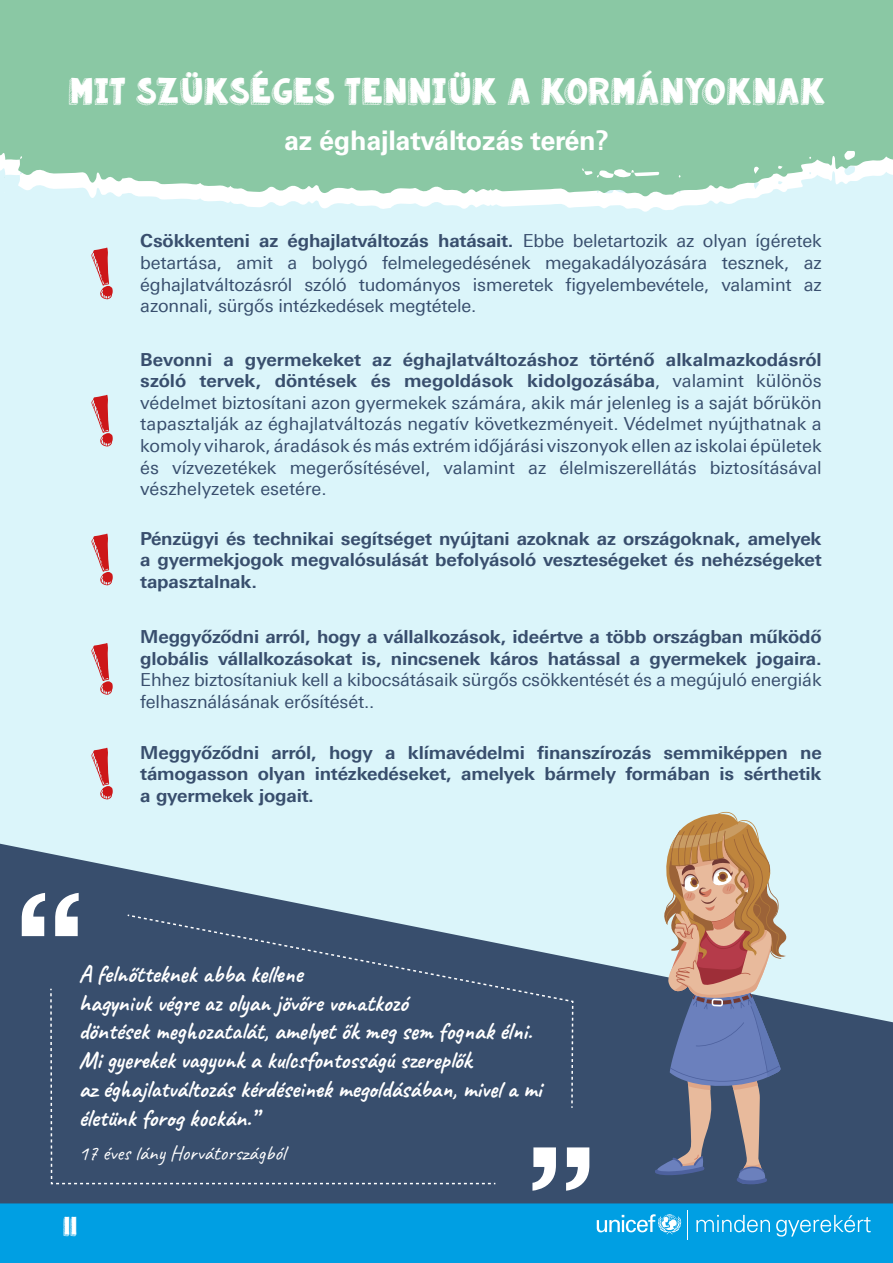
<style>
.page{position:relative;width:893px;height:1263px;background:#fff}
.page>*{position:absolute;margin:0;border:0;box-sizing:border-box;transform-origin:0 0}
.t1{font:700 27px "Univers LT Pro 65";letter-spacing:-.01em;color:#fff}
.t2{font:25.5px "KG Summer Sunshine Blackout";letter-spacing:.01em;color:#fff}
.t3{font:700 24px/28.8px "Caveat";color:#fff}
.t4{font:21px "Caveat";color:#fff}
.t5{font:18px/21.6px "Univers Next Pro";letter-spacing:-.01em;color:#384e6d;text-align:justify}
.t6{font:700 18px/21.6px "Univers Next Pro";letter-spacing:-.01em;color:#384e6d;text-align:justify}
.t7{font:18px "KG Summer Sunshine Blackout";color:#fff}
.s1{font-weight:700}
</style>
<div class="page">
<div style="left:0;top:151px;width:893px;height:1033px;background:#dbf5fa"></div>
<svg style="left:91px;top:197px;width:667px;height:15px"></svg>
<svg style="left:0;top:0;width:893px;height:197px;background:#91cbaa"></svg>
<div style="left:0;top:1181px;width:893px;height:82px;background:#009fe3"></div>
<svg style="left:597px;top:1214px;width:84px;height:20px"></svg>
<svg style="left:687px;top:1210px;width:1px;height:29px"></svg>
<svg style="left:696px;top:1215px;width:74px;height:17px"></svg>
<svg style="left:776px;top:1215px;width:95px;height:21px"></svg>
<svg style="left:0;top:844px;width:893px;height:359px;fill:#384e6d"></svg>
<svg style="left:22px;top:893px;width:567px;height:298px;background:#475d79"></svg>
<svg style="left:651px;top:811px;width:138px;height:373px"></svg>
<h2 class="t2" style="left:68px;top:81px;width:759px">MIT SZÜKSÉGES TENNIÜK A KORMÁNYOKNAK</h2>
<h1 class="t1" style="left:284px;top:125px;width:326px">az éghajlatváltozás terén?</h1>
<p class="t5" style="left:140px;top:230px;width:683px"><span class="s1">Csökkenteni az éghajlatváltozás hatásait.</span> Ebbe beletartozik az olyan ígéretek betartása, amit a bolygó felmelegedésének megakadályozására tesznek, az éghajlatváltozásról szóló tudományos ismeretek figyelembevétele, valamint az azonnali, sürgős intézkedések megtétele.</p>
<p class="t5" style="left:140px;top:348px;width:683px"><span class="s1">Bevonni a gyermekeket az éghajlatváltozáshoz történő alkalmazkodásról szóló tervek, döntések és megoldások kidolgozásába</span>, valamint különös védelmet biztosítani azon gyermekek számára, akik már jelenleg is a saját bőrükön tapasztalják az éghajlatváltozás negatív következményeit. Védelmet nyújthatnak a komoly viharok, áradások és más extrém időjárási viszonyok ellen az iskolai épületek és vízvezetékek megerősítésével, valamint az élelmiszerellátás biztosításával vészhelyzetek esetére.</p>
<p class="t6" style="left:140px;top:527px;width:683px">Pénzügyi és technikai segítséget nyújtani azoknak az országoknak, amelyek a gyermekjogok megvalósulását befolyásoló veszteségeket és nehézségeket tapasztalnak.</p>
<p class="t6" style="left:140px;top:626px;width:683px">Meggyőződni arról, hogy a vállalkozások, ideértve a több országban működő globális vállalkozásokat is, nincsenek káros hatással a gyermekek jogaira.</p>
<p class="t5" style="left:140px;top:669px;width:683px">Ehhez biztosítaniuk kell a kibocsátásaik sürgős csökkentését és a megújuló energiák felhasználásának erősítését..</p>
<p class="t6" style="left:140px;top:741px;width:683px">Meggyőződni arról, hogy a klímavédelmi finanszírozás semmiképpen ne támogasson olyan intézkedéseket, amelyek bármely formában is sérthetik a gyermekek jogait.</p>
<p class="t3" style="left:79px;top:959px;width:464px">A felnőtteknek abba kellene<br>hagyniuk végre az olyan jövőre vonatkozó<br>döntések meghozatalát, amelyet ők meg sem fognak élni.<br>Mi gyerekek vagyunk a kulcsfontosságú szereplők<br>az éghajlatváltozás kérdéseinek megoldásában, mivel a mi életünk forog kockán.”</p>
<p class="t4" style="left:79px;top:1139px;width:208px">17 éves lány Horvátországból</p>
<p class="t7" style="left:63px;top:1219px;width:16px">11</p>
</div>
